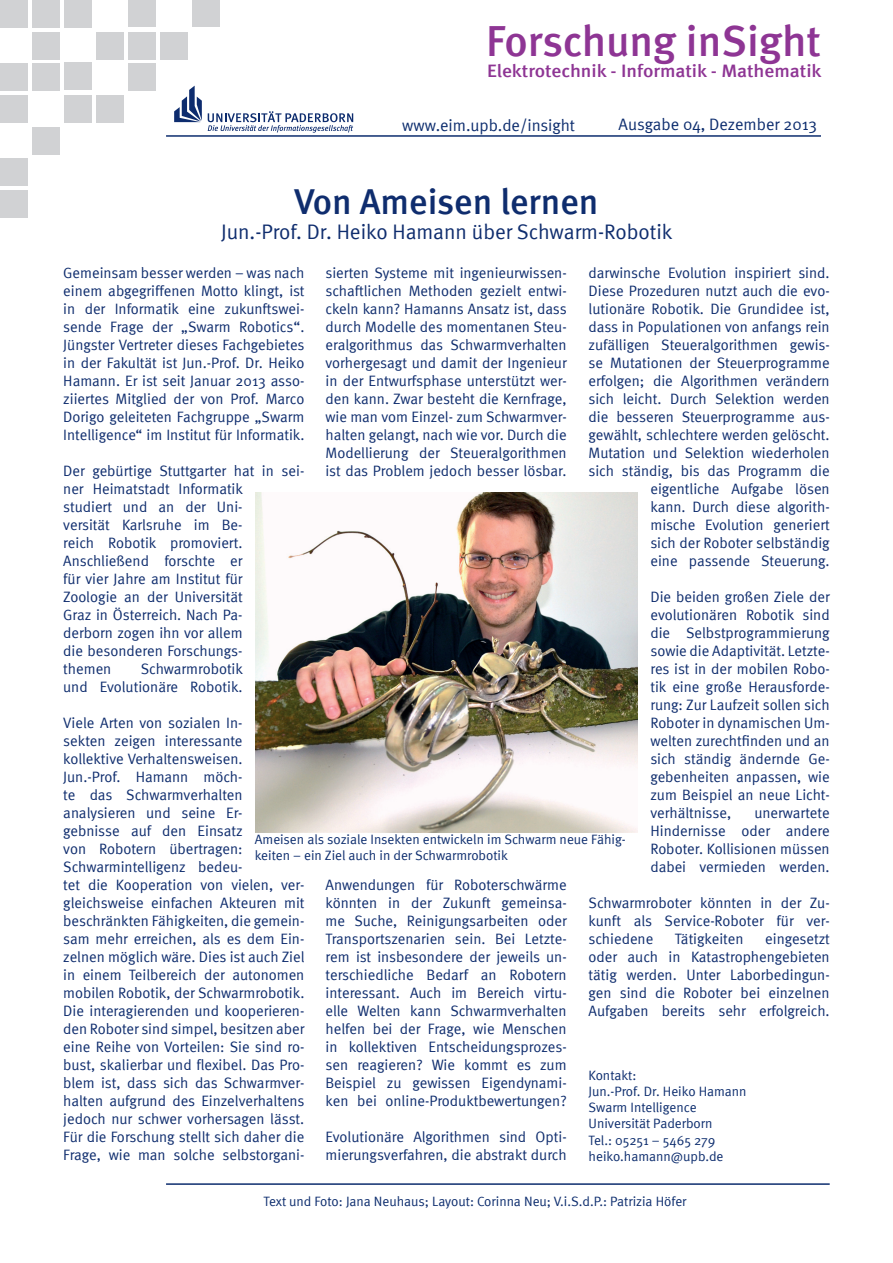
<style>
.page{position:relative;width:893px;height:1263px;background:#fff}
.page>*{position:absolute;margin:0;border:0;box-sizing:border-box;transform-origin:0 0}
.t1{font:500 43.5px "Meta";color:#8e3594}
.t2{font:500 36px "Meta";color:#0f2d6e}
.t3{font:21px "Meta Normal";color:#0f2d6e}
.t4{font:500 18px "Meta";color:#8e3594;scale:1.08 1}
.t5{font:16.5px "Meta Normal";color:#0d2d6e}
.t6{font:15px/18px "Meta Normal";color:#0f2d6e;text-align:justify}
.t7{font:13.5px/16.2px "Meta Normal";color:#0d2d6e}
</style>
<div class="page">
<img style="left:255px;top:492px;width:383px;height:340px">
<hr style="left:166px;top:1183px;width:664px;height:2px;background:#0d2d6e">
<hr style="left:166px;top:135px;width:655px;height:2px;background:#0d2d6e">
<div style="left:65px;top:1px;width:27px;height:27px;background:#d1d2d4"></div>
<div style="left:33px;top:32px;width:27px;height:27px;background:#d1d2d4"></div>
<div style="left:33px;top:1px;width:27px;height:27px;background:#d1d2d4"></div>
<div style="left:0;top:1px;width:27px;height:27px;background:#d1d2d4"></div>
<div style="left:0;top:63px;width:27px;height:28px;background:#d1d2d4"></div>
<div style="left:128px;top:0;width:27px;height:27px;background:#d1d2d4"></div>
<div style="left:65px;top:63px;width:27px;height:27px;background:#d1d2d4"></div>
<div style="left:33px;top:63px;width:27px;height:28px;background:#d1d2d4"></div>
<div style="left:0;top:96px;width:27px;height:27px;background:#d1d2d4"></div>
<div style="left:128px;top:63px;width:27px;height:28px;background:#d1d2d4"></div>
<div style="left:192px;top:0;width:27px;height:27px;background:#d1d2d4"></div>
<div style="left:33px;top:127px;width:27px;height:27px;background:#d1d2d4"></div>
<div style="left:97px;top:96px;width:27px;height:27px;background:#d1d2d4"></div>
<div style="left:97px;top:32px;width:27px;height:27px;background:#d1d2d4"></div>
<div style="left:128px;top:32px;width:27px;height:27px;background:#d1d2d4"></div>
<div style="left:160px;top:32px;width:27px;height:27px;background:#d1d2d4"></div>
<div style="left:65px;top:96px;width:27px;height:27px;background:#d1d2d4"></div>
<div style="left:0;top:191px;width:27px;height:27px;background:#d1d2d4"></div>
<div style="left:0;top:159px;width:27px;height:27px;background:#d1d2d4"></div>
<svg style="left:208px;top:111px;width:145px;height:22px"></svg>
<svg style="left:174px;top:86px;width:28px;height:36px"></svg>
<h1 class="t1" style="left:486px;top:15px;width:336px">Forschung inSight</h1>
<p class="t4" style="left:487px;top:60px;width:311px">Elektrotechnik - Informatik - Mathematik</p>
<p class="t5" style="left:402px;top:116px;width:174px">www.eim.upb.de/insight</p>
<p class="t5" style="left:619px;top:115px;width:200px">Ausgabe 04, Dezember 2013</p>
<h2 class="t2" style="left:294px;top:180px;width:306px">Von Ameisen lernen</h2>
<h3 class="t3" style="left:221px;top:219px;width:453px">Jun.-Prof. Dr. Heiko Hamann über Schwarm-Robotik</h3>
<p class="t6" style="left:63px;top:263px;width:243px">Gemeinsam besser werden – was nach einem abgegriffenen Motto klingt, ist in der Informatik eine zukunftswei&shy;sende Frage der „Swarm Robotics“.<br>Jüngster Vertreter dieses Fachgebietes in der Fakultät ist Jun.-Prof. Dr. Heiko Hamann. Er ist seit Januar 2013 asso&shy;ziiertes Mitglied der von Prof. Marco Dorigo geleiteten Fachgruppe „Swarm Intelligence“ im Institut für Informatik.</p>
<p class="t6" style="left:63px;top:461px;width:243px;text-align:left">Der gebürtige Stuttgarter hat in sei&shy;ner Heimatstadt Informatik<br>studiert und an der Uni-<br>versität Karlsruhe im Be-<br>reich Robotik promoviert.<br>Anschließend forschte er<br>für vier Jahre am Institut für<br>Zoologie an der Universität<br>Graz in Österreich. Nach Pa-<br>derborn zogen ihn vor allem<br>die besonderen Forschungs-<br>themen</p>
<p class="t6" style="left:589px;top:263px;width:243px;text-align:right">darwinsche Evolution inspiriert sind.<br>Diese Prozeduren nutzt auch die evo&shy;lutionäre Robotik. Die Grundidee ist, dass in Populationen von anfangs rein zufälligen Steueralgorithmen gewis&shy;se Mutationen der Steuerprogramme erfolgen; die Algorithmen verändern sich leicht. Durch Selektion werden die besseren Steuerprogramme aus&shy;gewählt, schlechtere werden gelöscht.<br>Mutation und Selektion wiederholen sich ständig, bis das Programm die eigentliche Aufgabe lösen<br>kann. Durch diese algorith-<br>mische Evolution generiert<br>sich der Roboter selbständig<br>eine passende Steuerung.</p>
<p class="t6" style="left:650px;top:587px;width:181px">Die beiden großen Ziele der evolutionären Robotik sind die Selbstprogrammierung sowie die Adaptivität. Letzte&shy;res ist in der mobilen Robo&shy;tik eine große Herausforde&shy;rung: Zur Laufzeit sollen sich Roboter in dynamischen Um&shy;welten zurechtfinden und an sich ständig ändernde Ge&shy;gebenheiten anpassen, wie zum Beispiel an neue Licht&shy;verhältnisse,</p>
<p class="t6" style="left:326px;top:263px;width:243px">sierten Systeme mit ingenieurwissen&shy;schaftlichen Methoden gezielt entwi&shy;ckeln kann? Hamanns Ansatz ist, dass durch Modelle des momentanen Steu&shy;eralgorithmus das Schwarmverhalten vorhergesagt und damit der Ingenieur in der Entwurfsphase unterstützt wer&shy;den kann. Zwar besteht die Kernfrage, wie man vom Einzel- zum Schwarmver&shy;halten gelangt, nach wie vor. Durch die Modellierung der Steueralgorithmen ist das Problem jedoch besser lösbar.</p>
<p class="t6" style="left:63px;top:659px;width:181px;text-align:right">Schwarmrobotik<br>und Evolutionäre Robotik.</p>
<p class="t6" style="left:63px;top:713px;width:243px;text-align:left">Viele Arten von sozialen In-<br>sekten zeigen interessante kollektive Verhaltensweisen.<br>Jun.-Prof. Hamann möch-<br>te das Schwarmverhalten analysieren und seine Er-<br>gebnisse auf den Einsatz<br>von Robotern übertragen:<br>Schwarmintelligenz bedeu-<br>tet die Kooperation von vielen, ver&shy;gleichsweise einfachen Akteuren mit beschränkten Fähigkeiten, die gemein&shy;sam mehr erreichen, als es dem Ein&shy;zelnen möglich wäre. Dies ist auch Ziel in einem Teilbereich der autonomen mobilen Robotik, der Schwarmrobotik.<br>Die interagierenden und kooperieren&shy;den Roboter sind simpel, besitzen aber eine Reihe von Vorteilen: Sie sind ro&shy;bust, skalierbar und flexibel. Das Pro&shy;blem ist, dass sich das Schwarmver&shy;halten aufgrund des Einzelverhaltens jedoch nur schwer vorhersagen lässt.<br>Für die Forschung stellt sich daher die Frage, wie man solche selbstorgani-</p>
<p class="t6" style="left:650px;top:803px;width:181px;text-indent:104px">unerwartete Hindernisse oder andere Roboter. Kollisionen müssen dabei vermieden werden.</p>
<p class="t6" style="left:589px;top:893px;width:243px">Schwarmroboter könnten in der Zu&shy;kunft als Service-Roboter für ver&shy;schiedene</p>
<p class="t7" style="left:255px;top:831px;width:373px">Ameisen als soziale Insekten entwickeln im Schwarm neue Fähig&shy;keiten – ein Ziel auch in der Schwarmrobotik</p>
<p class="t6" style="left:326px;top:875px;width:243px">Anwendungen für Roboterschwärme könnten in der Zukunft gemeinsa&shy;me Suche, Reinigungsarbeiten oder Transportszenarien sein. Bei Letzte&shy;rem ist insbesondere der jeweils un&shy;terschiedliche Bedarf an Robotern interessant. Auch im Bereich virtu&shy;elle Welten kann Schwarmverhalten helfen bei der Frage, wie Menschen in kollektiven Entscheidungsprozes&shy;sen reagieren? Wie kommt es zum Beispiel zu gewissen Eigendynami&shy;ken bei online-Produktbewertungen?</p>
<p class="t6" style="left:326px;top:1127px;width:243px">Evolutionäre Algorithmen sind Opti&shy;mierungsverfahren, die abstrakt durch</p>
<p class="t6" style="left:675px;top:929px;width:70px">Tätigkeiten</p>
<p class="t6" style="left:589px;top:929px;width:243px;text-indent:177px">eingesetzt oder auch in Katastrophengebieten tätig werden. Unter Laborbedingun&shy;gen sind die Roboter bei einzelnen Aufgaben bereits sehr erfolgreich.</p>
<p class="t7" style="left:589px;top:1067px;width:160px">Kontakt:<br>Jun.-Prof. Dr. Heiko Hamann<br>Swarm Intelligence<br>Universität Paderborn<br>Tel.: 05251 – 5465 279 heiko.hamann@upb.de</p>
<p class="t7" style="left:264px;top:1193px;width:424px">Text und Foto: Jana Neuhaus; Layout: Corinna Neu; V.i.S.d.P.: Patrizia Höfer</p>
</div>
